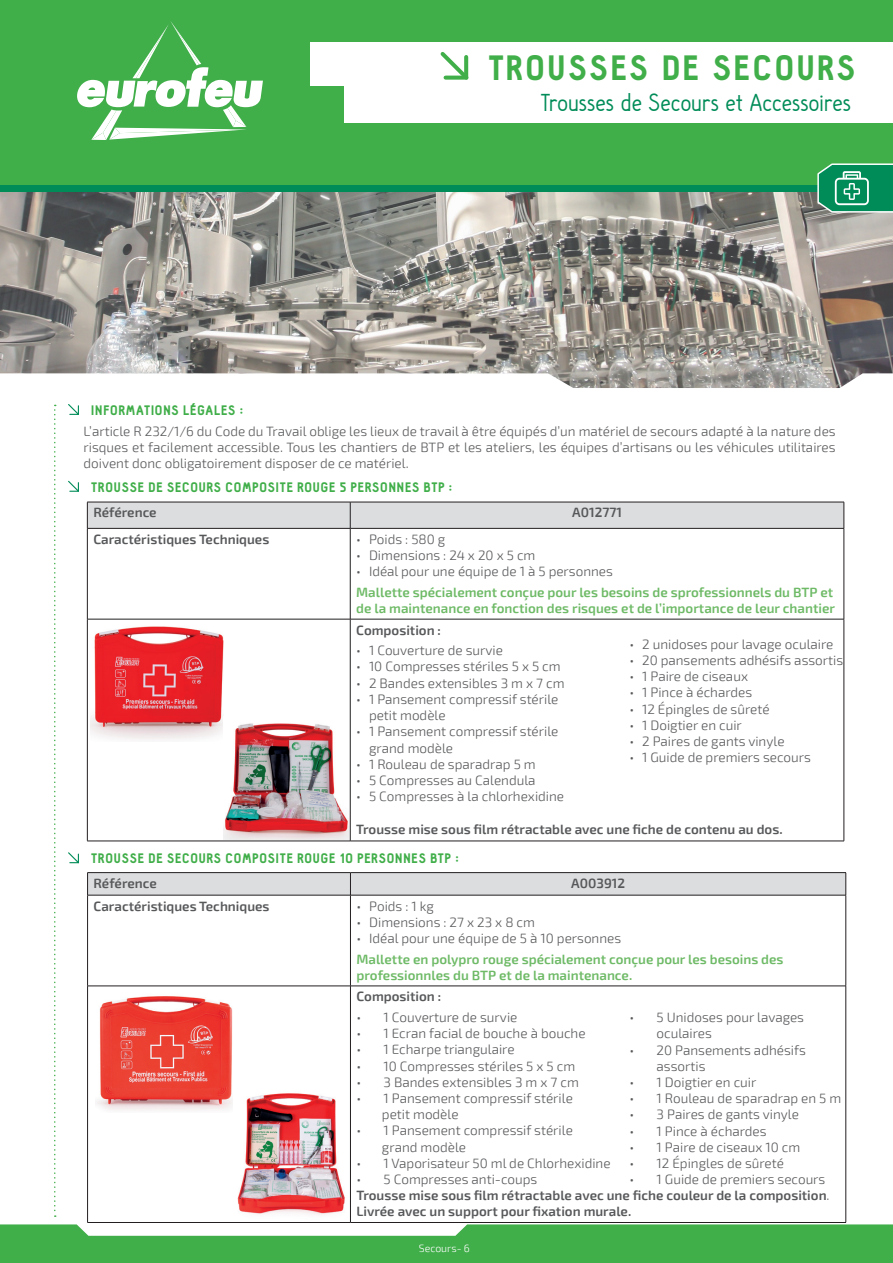
<style>
.page{position:relative;width:893px;height:1263px;background:#fff}
.page>*{position:absolute;margin:0;border:0;box-sizing:border-box;transform-origin:0 0}
.t1{font:900 34.5px "Hallosans";letter-spacing:.08em;color:#40ae49}
.t2{font:25.5px "Hallo Sans";letter-spacing:-.005em;color:#008c58}
.t3{font:300 13.5px/16.2px "Exo 2";color:#57585a}
.t4{font:600 13.5px/16.2px "Exo 2";color:#57585a}
.t5{font:600 13.5px/16.2px "Exo 2";color:#6eba66}
.t6{font:900 13.5px "Hallosans";letter-spacing:.06em;color:#40ae49}
.t7{font:300 10.5px "Exo 2";color:#fff}
.s1{font-weight:300}
</style>
<div class="page">
<svg style="left:0;top:1224px;width:893px;height:39px;background:#59b861"></svg>
<img style="left:0;top:191px;width:893px;height:197px">
<div style="left:0;top:0;width:893px;height:188px;background:#40ae49"></div>
<div style="left:0;top:185px;width:893px;height:6px;background:#008c58"></div>
<div style="left:311px;top:43px;width:582px;height:43px;background:#fff"></div>
<div style="left:345px;top:74px;width:548px;height:48px;background:#fff"></div>
<svg style="left:440px;top:52px;width:29px;height:28px"></svg>
<svg style="left:54px;top:405px;width:2px;height:812px"></svg>
<svg style="left:816px;top:163px;width:77px;height:51px;background:#329f74"></svg>
<svg style="left:68px;top:404px;width:11px;height:11px"></svg>
<svg style="left:68px;top:480px;width:11px;height:12px"></svg>
<svg style="left:87px;top:502px;width:758px;height:26px;background:#d6d7d9"></svg>
<hr style="left:87px;top:528px;width:263px;height:1px;background:#231f20">
<hr style="left:87px;top:528px;width:1px;height:91px;background:#231f20">
<hr style="left:350px;top:528px;width:494px;height:1px;background:#231f20">
<hr style="left:350px;top:528px;width:1px;height:91px;background:#231f20">
<hr style="left:844px;top:528px;width:1px;height:91px;background:#231f20">
<hr style="left:87px;top:619px;width:263px;height:1px;background:#231f20">
<hr style="left:87px;top:619px;width:1px;height:222px;background:#231f20">
<hr style="left:350px;top:619px;width:494px;height:1px;background:#231f20">
<hr style="left:350px;top:619px;width:1px;height:222px;background:#231f20">
<hr style="left:844px;top:619px;width:1px;height:222px;background:#231f20">
<hr style="left:87px;top:841px;width:263px;height:1px;background:#231f20">
<hr style="left:350px;top:841px;width:494px;height:1px;background:#231f20">
<svg style="left:87px;top:872px;width:759px;height:23px;background:#d0d1d3"></svg>
<hr style="left:87px;top:895px;width:263px;height:1px;background:#231f20">
<hr style="left:87px;top:895px;width:1px;height:91px;background:#231f20">
<hr style="left:350px;top:895px;width:496px;height:1px;background:#231f20">
<hr style="left:350px;top:895px;width:1px;height:91px;background:#231f20">
<hr style="left:845px;top:895px;width:1px;height:91px;background:#231f20">
<hr style="left:87px;top:986px;width:263px;height:1px;background:#231f20">
<hr style="left:87px;top:986px;width:1px;height:236px;background:#231f20">
<hr style="left:350px;top:986px;width:496px;height:1px;background:#231f20">
<hr style="left:350px;top:986px;width:1px;height:236px;background:#231f20">
<hr style="left:845px;top:986px;width:1px;height:236px;background:#231f20">
<hr style="left:87px;top:1222px;width:263px;height:1px;background:#231f20">
<hr style="left:350px;top:1222px;width:496px;height:1px;background:#231f20">
<svg style="left:68px;top:852px;width:11px;height:12px"></svg>
<img style="left:91px;top:626px;width:133px;height:114px">
<img style="left:224px;top:723px;width:125px;height:116px">
<img style="left:96px;top:996px;width:137px;height:115px">
<img style="left:237px;top:1093px;width:108px;height:122px">
<svg style="left:77px;top:21px;width:186px;height:119px"></svg>
<h1 class="t1" style="left:488px;top:49px;width:368px">TROUSSES DE SECOURS</h1>
<h2 class="t2" style="left:541px;top:89px;width:312px">Trousses de Secours et Accessoires</h2>
<p class="t6" style="left:91px;top:403px;width:154px">INFORMATIONS LÉGALES :</p>
<p class="t3" style="left:84px;top:423px;width:754px;text-align:justify">L’article R 232/1/6 du Code du Travail oblige les lieux de travail à être équipés d’un matériel de secours adapté à la nature des risques et facilement accessible. Tous les chantiers de BTP et les ateliers, les équipes d’artisans ou les véhicules utilitaires doivent donc obligatoirement disposer de ce matériel.</p>
<p class="t6" style="left:91px;top:480px;width:363px">TROUSSE DE SECOURS COMPOSITE ROUGE 5 PERSONNES BTP :</p>
<p class="t4" style="left:93px;top:505px;width:65px">Référence</p>
<p class="t4" style="left:572px;top:505px;width:51px">A012771</p>
<p class="t4" style="left:93px;top:531px;width:177px">Caractéristiques Techniques</p>
<p class="t3" style="left:356px;top:531px;width:91px">• Poids : 580 g</p>
<p class="t3" style="left:356px;top:547px;width:181px">• Dimensions : 24 x 20 x 5 cm</p>
<p class="t3" style="left:356px;top:564px;width:258px">• Idéal pour une équipe de 1 à 5 personnes</p>
<p class="t5" style="left:356px;top:584px;width:480px">Mallette spécialement conçue pour les besoins de sprofessionnels du BTP et de la maintenance en fonction des risques et de l’importance de leur chantier</p>
<p class="t4" style="left:356px;top:622px;width:86px">Composition :</p>
<p class="t3" style="left:356px;top:643px;width:148px">• 1 Couverture de survie</p>
<p class="t3" style="left:356px;top:659px;width:206px">• 10 Compresses stériles 5 x 5 cm</p>
<p class="t3" style="left:356px;top:675px;width:210px">• 2 Bandes extensibles 3 m x 7 cm</p>
<p class="t3" style="left:369px;top:691px;width:191px;text-indent:-13px">• 1 Pansement compressif stérile petit modèle</p>
<p class="t3" style="left:369px;top:724px;width:191px;text-indent:-13px">• 1 Pansement compressif stérile grand modèle</p>
<p class="t3" style="left:356px;top:756px;width:181px">• 1 Rouleau de sparadrap 5 m</p>
<p class="t3" style="left:356px;top:772px;width:181px">• 5 Compresses au Calendula</p>
<p class="t3" style="left:356px;top:788px;width:209px">• 5 Compresses à la chlorhexidine</p>
<p class="t4" style="left:356px;top:821px;width:428px">Trousse mise sous film rétractable avec une fiche de contenu au dos.</p>
<p class="t3" style="left:629px;top:636px;width:206px">• 2 unidoses pour lavage oculaire</p>
<p class="t3" style="left:629px;top:652px;width:215px">• 20 pansements adhésifs assortis</p>
<p class="t3" style="left:629px;top:668px;width:120px">• 1 Paire de ciseaux</p>
<p class="t3" style="left:629px;top:685px;width:124px">• 1 Pince à échardes</p>
<p class="t3" style="left:629px;top:701px;width:142px">• 12 Épingles de sûreté</p>
<p class="t3" style="left:629px;top:717px;width:114px">• 1 Doigtier en cuir</p>
<p class="t3" style="left:629px;top:733px;width:157px">• 2 Paires de gants vinyle</p>
<p class="t3" style="left:629px;top:749px;width:183px">• 1 Guide de premiers secours</p>
<p class="t6" style="left:91px;top:851px;width:369px">TROUSSE DE SECOURS COMPOSITE ROUGE 10 PERSONNES BTP :</p>
<p class="t4" style="left:94px;top:875px;width:65px">Référence</p>
<p class="t4" style="left:571px;top:875px;width:55px">A003912</p>
<p class="t4" style="left:94px;top:898px;width:177px">Caractéristiques Techniques</p>
<p class="t3" style="left:356px;top:898px;width:79px">• Poids : 1 kg</p>
<p class="t3" style="left:356px;top:914px;width:180px">• Dimensions : 27 x 23 x 8 cm</p>
<p class="t3" style="left:356px;top:930px;width:266px">• Idéal pour une équipe de 5 à 10 personnes</p>
<p class="t5" style="left:356px;top:951px;width:429px">Mallette en polypro rouge spécialement conçue pour les besoins des professionnles du BTP et de la maintenance.</p>
<p class="t4" style="left:356px;top:989px;width:86px">Composition :</p>
<p class="t3" style="left:356px;top:1009px;width:162px">• 1 Couverture de survie</p>
<p class="t3" style="left:356px;top:1026px;width:231px">• 1 Ecran facial de bouche à bouche</p>
<p class="t3" style="left:356px;top:1042px;width:160px">• 1 Echarpe triangulaire</p>
<p class="t3" style="left:356px;top:1058px;width:220px">• 10 Compresses stériles 5 x 5 cm</p>
<p class="t3" style="left:356px;top:1074px;width:224px">• 3 Bandes extensibles 3 m x 7 cm</p>
<p class="t3" style="left:382px;top:1090px;width:192px;text-indent:-26px">• 1 Pansement compressif stérile petit modèle</p>
<p class="t3" style="left:382px;top:1123px;width:192px;text-indent:-26px">• 1 Pansement compressif stérile grand modèle</p>
<p class="t3" style="left:356px;top:1155px;width:256px">• 1 Vaporisateur 50 ml de Chlorhexidine</p>
<p class="t4" style="left:356px;top:1171px;width:475px"><span class="s1">• 5 Compresses anti-coups<br></span>Trousse mise sous film rétractable avec une fiche couleur de la composition<span class="s1">.<br></span>Livrée avec un support pour fixation murale.</p>
<p class="t3" style="left:657px;top:1010px;width:149px;text-indent:-27px">• 5 Unidoses pour lavages oculaires</p>
<p class="t3" style="left:657px;top:1042px;width:151px;text-indent:-27px">• 20 Pansements adhésifs assortis</p>
<p class="t3" style="left:630px;top:1074px;width:128px">• 1 Doigtier en cuir</p>
<p class="t3" style="left:630px;top:1091px;width:213px">• 1 Rouleau de sparadrap en 5 m</p>
<p class="t3" style="left:630px;top:1107px;width:171px">• 3 Paires de gants vinyle</p>
<p class="t3" style="left:630px;top:1123px;width:139px">• 1 Pince à échardes</p>
<p class="t3" style="left:630px;top:1139px;width:172px">• 1 Paire de ciseaux 10 cm</p>
<p class="t3" style="left:630px;top:1155px;width:156px">• 12 Épingles de sûreté</p>
<p class="t3" style="left:630px;top:1172px;width:197px">• 1 Guide de premiers secours</p>
<p class="t7" style="left:419px;top:1242px;width:52px">Secours- 6</p>
</div>
